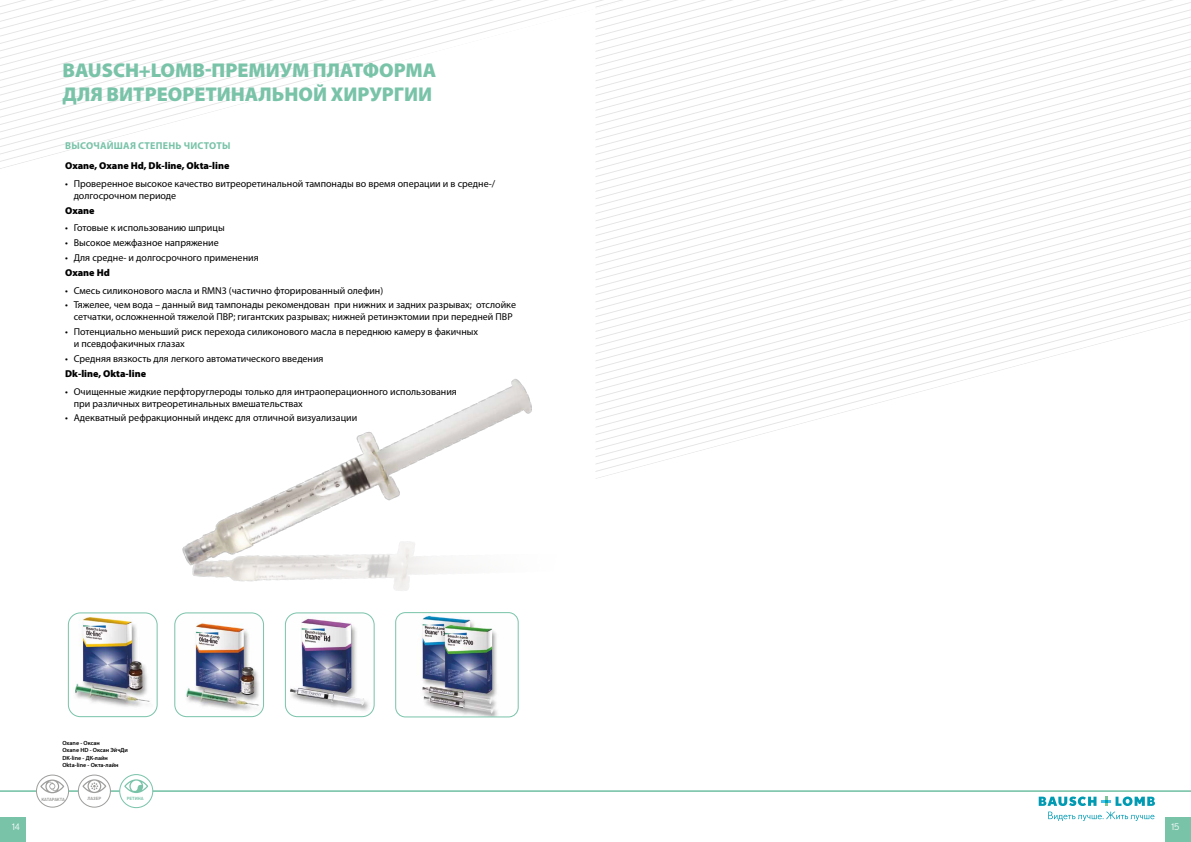
<style>
.page{position:relative;width:1191px;height:842px;background:#fff}
.page>*{position:absolute;margin:0;border:0;box-sizing:border-box;transform-origin:0 0}
.t1{font:900 20px/24px "Myriad Pro";color:#79c3a9}
.t2{font:10px/12px "Myriad Pro";color:#000}
.t3{font:900 10px "Myriad Pro";color:#000}
.t4{font:700 10px "Myriad Pro";letter-spacing:.02em;color:#79c3a9}
.t5{font:9px "Nobel WGL";color:#fff}
.t6{font:600 6px/7.2px "Myriad Pro";color:#000}
.t7{font:4.4px "Plumb Bold C";letter-spacing:-.05em;color:#9d9d9c}
.t8{font:4.4px "Plumb Bold C";color:#79c3a9}
</style>
<div class="page">
<svg style="left:595px;top:0;width:596px;height:479px"></svg>
<svg style="left:0;top:0;width:623px;height:169px"></svg>
<div style="left:0;top:817px;width:25px;height:25px;background:#79c3a9"></div>
<div style="left:1165px;top:817px;width:26px;height:25px;background:#79c3a9"></div>
<img style="left:182px;top:379px;width:350px;height:299px">
<img style="left:396px;top:613px;width:122px;height:104px">
<div style="left:395px;top:612px;width:124px;height:105px;border:1px solid #79c3a9;border-radius:10px"></div>
<img style="left:285px;top:613px;width:89px;height:104px">
<div style="left:285px;top:612px;width:90px;height:105px;border:1px solid #79c3a9;border-radius:12px"></div>
<img style="left:68px;top:614px;width:88px;height:103px">
<div style="left:68px;top:612px;width:90px;height:105px;border:1px solid #79c3a9;border-radius:12px"></div>
<img style="left:176px;top:613px;width:87px;height:104px">
<div style="left:174px;top:612px;width:90px;height:105px;border:1px solid #79c3a9;border-radius:12px"></div>
<hr style="left:0;top:790px;width:1191px;height:2px;background:#79c3a9">
<svg style="left:1038px;top:796px;width:117px;height:25px"></svg>
<div style="left:36px;top:775px;width:33px;height:32px;background:#fff;border-radius:50%"></div>
<div style="left:36px;top:774px;width:33px;height:34px;border:1px solid #9d9d9c;border-radius:50%"></div>
<div style="left:78px;top:775px;width:32px;height:32px;background:#fff;border-radius:50%"></div>
<div style="left:78px;top:774px;width:33px;height:34px;border:1px solid #9d9d9c;border-radius:50%"></div>
<div style="left:120px;top:774px;width:33px;height:34px;background:#fff;border-radius:50%"></div>
<div style="left:119px;top:774px;width:34px;height:34px;border:1px solid #79c3a9;border-radius:50%"></div>
<svg style="left:124px;top:779px;width:24px;height:14px"></svg>
<svg style="left:82px;top:779px;width:24px;height:14px"></svg>
<svg style="left:40px;top:779px;width:24px;height:14px"></svg>
<h1 class="t1" style="left:63px;top:59px;width:375px">BAUSCH+LOMB-ПРЕМИУМ ПЛАТФОРМА<br>ДЛЯ ВИТРЕОРЕТИНАЛЬНОЙ ХИРУРГИИ</h1>
<p class="t4" style="left:65px;top:139px;width:167px">ВЫСОЧАЙШАЯ СТЕПЕНЬ ЧИСТОТЫ</p>
<p class="t3" style="left:65px;top:160px;width:166px">Oxane, Oxane Hd, Dk-line, Okta-line</p>
<p class="t2" style="left:74px;top:177px;width:423px;text-indent:-8px">• Проверенное высокое качество витреоретинальной тампонады во время операции и в средне-/ долгосрочном периоде</p>
<p class="t3" style="left:65px;top:205px;width:31px">Oxane</p>
<p class="t2" style="left:65px;top:222px;width:161px">• Готовые к использованию шприцы</p>
<p class="t2" style="left:65px;top:237px;width:155px">• Высокое межфазное напряжение</p>
<p class="t2" style="left:65px;top:251px;width:195px">• Для средне- и долгосрочного применения</p>
<p class="t3" style="left:65px;top:267px;width:46px">Oxane Hd</p>
<p class="t2" style="left:65px;top:284px;width:319px">• Смесь силиконового масла и RMN3 (частично фторированный олефин)</p>
<p class="t2" style="left:65px;top:299px;width:452px;text-align:center">• Тяжелее, чем вода – данный вид тампонады рекомендован при нижних и задних разрывах; отслойке сетчатки, осложненной тяжелой ПВР; гигантских разрывах; нижней ретинэктомии при передней ПВР</p>
<p class="t2" style="left:74px;top:326px;width:406px;text-indent:-8px">• Потенциально меньший риск перехода силиконового масла в переднюю камеру в факичных и псевдофакичных глазах</p>
<p class="t2" style="left:65px;top:352px;width:260px">• Средняя вязкость для легкого автоматического введения</p>
<p class="t3" style="left:65px;top:368px;width:82px">Dk-line, Okta-line</p>
<p class="t2" style="left:74px;top:385px;width:385px;text-indent:-8px">• Очищенные жидкие перфторуглероды только для интраоперационного использования при различных витреоретинальных вмешательствах</p>
<p class="t2" style="left:65px;top:412px;width:294px">• Адекватный рефракционный индекс для отличной визуализации</p>
<p class="t6" style="left:62px;top:739px;width:67px">Oxane - Оксан<br>Oxane HD - Оксан ЭйчДи<br>DK-line - ДК-лайн<br>Okta-line - Окта-лайн</p>
<p class="t7" style="left:41px;top:797px;width:25px">КАТАРАКТА</p>
<p class="t7" style="left:87px;top:796px;width:15px">ЛАЗЕР</p>
<p class="t8" style="left:127px;top:796px;width:19px">РЕТИНА</p>
<p class="t5" style="left:12px;top:822px;width:9px">14</p>
<p class="t5" style="left:1171px;top:822px;width:9px">15</p>
</div>
